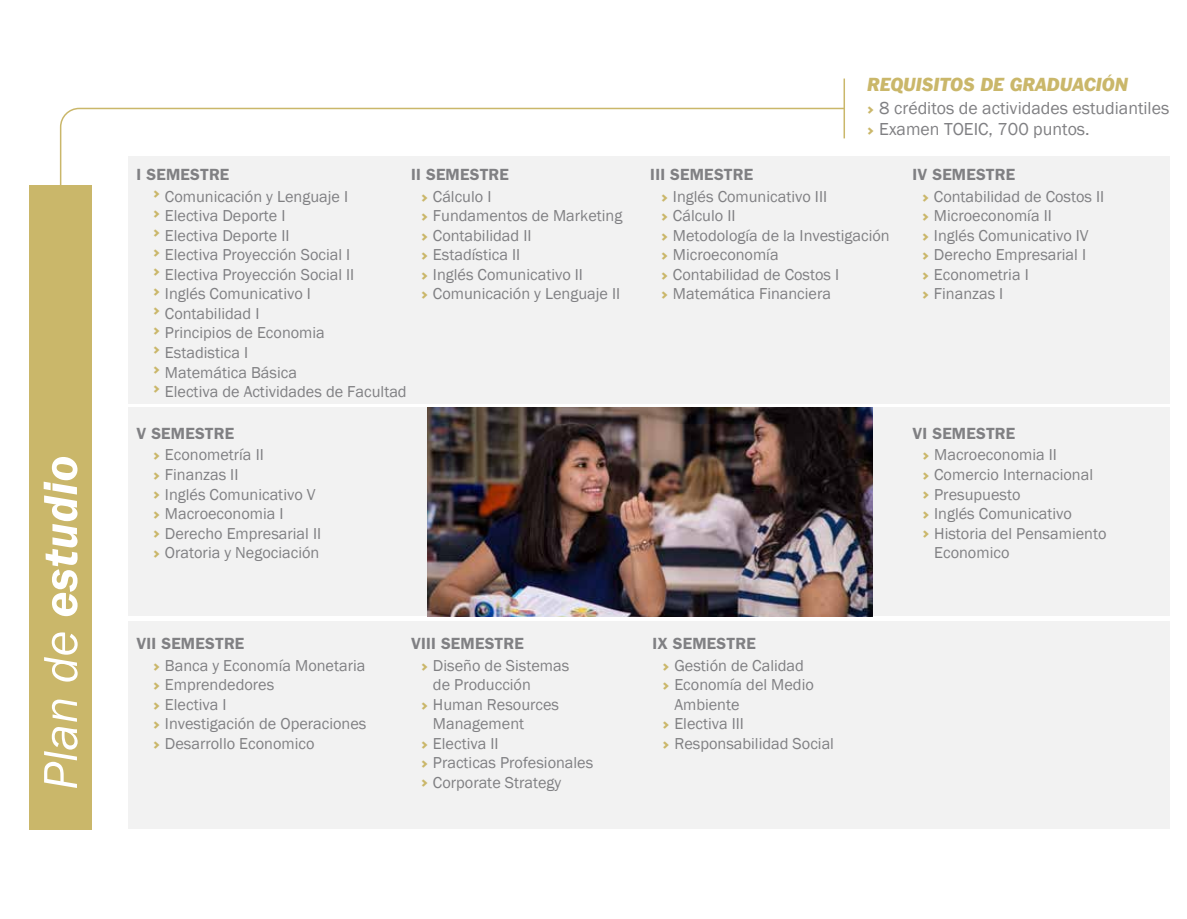
<style>
.page{position:relative;width:1187px;height:919px;background:#fff}
.page>*{position:absolute;margin:0;border:0;box-sizing:border-box;transform-origin:0 0}
.t1{font:17.85px/21.5px "Franklin Gothic";color:#808083}
.t2{font:italic 17.25px "Franklin Gothic BT";letter-spacing:.01em;color:#cab76a}
.t3{font:16.2px/19.5px "Franklin Gothic";color:#808083}
.t4{font:600 16.2px "ITC Franklin Gothic Std";letter-spacing:.01em;color:#808083}
.t5{font:900 15.6px/19.5px "Kievit OT";color:#cab76a;text-align:justify}
.s1{font-family:"Kievit OT";font-weight:900;font-size:15.6px;color:#cab76a}
</style>
<div class="page">
<div style="left:29px;top:185px;width:63px;height:644px;background:#cab76a"></div>
<svg style="left:44px;top:727px;width:34px;height:61px"></svg>
<svg style="left:52px;top:699px;width:25px;height:22px"></svg>
<svg style="left:44px;top:632px;width:34px;height:49px"></svg>
<svg style="left:44px;top:457px;width:34px;height:159px"></svg>
<div style="left:128px;top:157px;width:1041px;height:246px;background:#f2f2f2"></div>
<div style="left:128px;top:407px;width:1041px;height:209px;background:#f2f2f2"></div>
<div style="left:128px;top:620px;width:1041px;height:208px;background:#f2f2f2"></div>
<img style="left:427px;top:407px;width:445px;height:209px">
<hr style="left:843px;top:78px;width:2px;height:60px;background:#cab76a">
<svg style="left:59px;top:107px;width:786px;height:78px"></svg>
<p class="t2" style="left:867px;top:75px;width:262px">REQUISITOS DE GRADUACIÓN</p>
<p class="t1" style="left:867px;top:97px;width:303px"><span class="s1">&gt;</span> 8 créditos de actividades estudiantiles <span class="s1">&gt;</span> Examen TOEIC, 700 puntos.</p>
<p class="t4" style="left:411px;top:165px;width:99px">II SEMESTRE</p>
<p class="t4" style="left:650px;top:165px;width:104px">III SEMESTRE</p>
<p class="t4" style="left:912px;top:165px;width:104px">IV SEMESTRE</p>
<p class="t4" style="left:136px;top:165px;width:94px">I SEMESTRE</p>
<p class="t3" style="left:165px;top:187px;width:243px">Comunicación y Lenguaje I<br>Electiva Deporte I<br>Electiva Deporte II<br>Electiva Proyección Social I<br>Electiva Proyección Social II<br>Inglés Comunicativo I<br>Contabilidad I<br>Principios de Economia<br>Estadistica I<br>Matemática Básica<br>Electiva de Actividades de Facultad</p>
<p class="t3" style="left:421px;top:187px;width:202px"><span class="s1">&gt;</span> Cálculo I<br><span class="s1">&gt;</span> Fundamentos de Marketing <span class="s1">&gt;</span> Contabilidad II<br><span class="s1">&gt;</span> Estadística II<br><span class="s1">&gt;</span> Inglés Comunicativo II<br><span class="s1">&gt;</span> Comunicación y Lenguaje II</p>
<p class="t3" style="left:661px;top:187px;width:230px"><span class="s1">&gt;</span> Inglés Comunicativo III<br><span class="s1">&gt;</span> Cálculo II<br><span class="s1">&gt;</span> Metodología de la Investigación <span class="s1">&gt;</span> Microeconomía<br><span class="s1">&gt;</span> Contabilidad de Costos I<br><span class="s1">&gt;</span> Matemática Financiera</p>
<p class="t3" style="left:922px;top:187px;width:183px"><span class="s1">&gt;</span> Contabilidad de Costos II <span class="s1">&gt;</span> Microeconomía II<br><span class="s1">&gt;</span> Inglés Comunicativo IV<br><span class="s1">&gt;</span> Derecho Empresarial I<br><span class="s1">&gt;</span> Econometria I<br><span class="s1">&gt;</span> Finanzas I</p>
<p class="t5" style="left:153px;top:183px;width:8px">&gt; &gt; &gt; &gt; &gt; &gt; &gt; &gt; &gt; &gt; &gt;</p>
<p class="t4" style="left:136px;top:424px;width:99px">V SEMESTRE</p>
<p class="t4" style="left:912px;top:424px;width:104px">VI SEMESTRE</p>
<p class="t3" style="left:153px;top:445px;width:169px"><span class="s1">&gt;</span> Econometría II<br><span class="s1">&gt;</span> Finanzas II<br><span class="s1">&gt;</span> Inglés Comunicativo V <span class="s1">&gt;</span> Macroeconomia I<br><span class="s1">&gt;</span> Derecho Empresarial II <span class="s1">&gt;</span> Oratoria y Negociación</p>
<p class="t4" style="left:136px;top:634px;width:109px">VII SEMESTRE</p>
<p class="t4" style="left:411px;top:634px;width:114px">VIII SEMESTRE</p>
<p class="t3" style="left:153px;top:655px;width:214px"><span class="s1">&gt;</span> Banca y Economía Monetaria <span class="s1">&gt;</span> Emprendedores<br><span class="s1">&gt;</span> Electiva I<br><span class="s1">&gt;</span> Investigación de Operaciones <span class="s1">&gt;</span> Desarrollo Economico</p>
<p class="t3" style="left:421px;top:655px;width:149px"><span class="s1">&gt;</span> Diseño de Sistemas</p>
<p class="t3" style="left:433px;top:675px;width:99px">de Producción</p>
<p class="t3" style="left:421px;top:694px;width:139px"><span class="s1">&gt;</span> Human Resources</p>
<p class="t3" style="left:433px;top:714px;width:93px">Management</p>
<p class="t3" style="left:421px;top:733px;width:79px"><span class="s1">&gt;</span> Electiva II</p>
<p class="t3" style="left:421px;top:753px;width:173px"><span class="s1">&gt;</span> Practicas Profesionales</p>
<p class="t3" style="left:421px;top:772px;width:141px"><span class="s1">&gt;</span> Corporate Strategy</p>
<p class="t4" style="left:652px;top:634px;width:105px">IX SEMESTRE</p>
<p class="t3" style="left:663px;top:655px;width:142px"><span class="s1">&gt;</span> Gestión de Calidad</p>
<p class="t3" style="left:663px;top:675px;width:152px"><span class="s1">&gt;</span> Economía del Medio</p>
<p class="t3" style="left:674px;top:694px;width:67px">Ambiente</p>
<p class="t3" style="left:663px;top:714px;width:83px"><span class="s1">&gt;</span> Electiva III</p>
<p class="t3" style="left:663px;top:733px;width:173px"><span class="s1">&gt;</span> Responsabilidad Social</p>
<p class="t3" style="left:922px;top:445px;width:136px"><span class="s1">&gt;</span> Macroeconomia II</p>
<p class="t3" style="left:922px;top:465px;width:172px"><span class="s1">&gt;</span> Comercio Internacional</p>
<p class="t3" style="left:922px;top:484px;width:99px"><span class="s1">&gt;</span> Presupuesto</p>
<p class="t3" style="left:922px;top:504px;width:151px"><span class="s1">&gt;</span> Inglés Comunicativo</p>
<p class="t3" style="left:922px;top:523px;width:185px"><span class="s1">&gt;</span> Historia del Pensamiento</p>
<p class="t3" style="left:934px;top:543px;width:77px">Economico</p>
</div>
